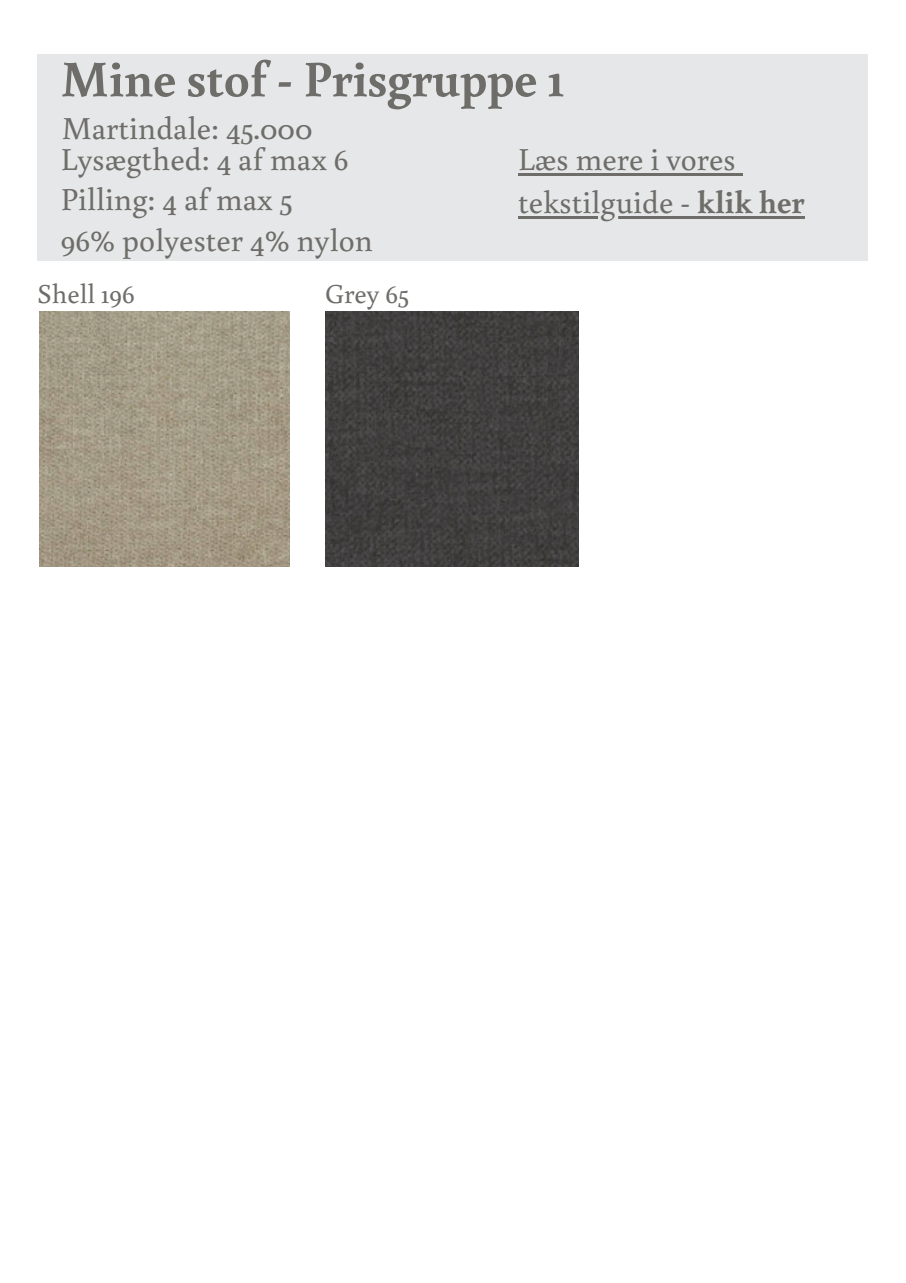
<style>
.page{position:relative;width:906px;height:1283px;background:#fff}
.page>*{position:absolute;margin:0;border:0;box-sizing:border-box;transform-origin:0 0}
.t1{font:700 51px "Buenard";color:#6e6d69}
.t2{font:32px "Buenard";color:#6e6d69}
.t3{font:27.4px "Buenard";color:#6e6d69}
.s1{font-weight:700}
</style>
<div class="page">
<div style="left:37px;top:54px;width:831px;height:207px;background:#e6e7e8"></div>
<img style="left:39px;top:312px;width:250px;height:255px">
<img style="left:325px;top:312px;width:253px;height:255px">
<hr style="left:518px;top:173px;width:217px;height:3px;background:#6e6d69">
<svg style="left:735px;top:173px;width:7px;height:3px"></svg>
<hr style="left:518px;top:216px;width:179px;height:3px;background:#6e6d69">
<hr style="left:697px;top:216px;width:107px;height:3px;background:#6e6d69">
<p class="t1" style="left:61px;top:44px;width:505px">Mine stof - Prisgruppe 1</p>
<p class="t2" style="left:518px;top:137px;width:219px">Læs mere i vores</p>
<p class="t2" style="left:518px;top:180px;width:288px">tekstilguide - <span class="s1">klik her</span></p>
<p class="t2" style="left:62px;top:106px;width:252px">Martindale: 45.000</p>
<p class="t2" style="left:61px;top:137px;width:289px">Lysægthed: 4 af max 6</p>
<p class="t2" style="left:61px;top:177px;width:233px">Pilling: 4 af max 5</p>
<p class="t2" style="left:61px;top:218px;width:314px">96% polyester 4% nylon</p>
<p class="t3" style="left:37px;top:274px;width:99px">Shell 196</p>
<p class="t3" style="left:325px;top:274px;width:85px">Grey 65</p>
</div>
